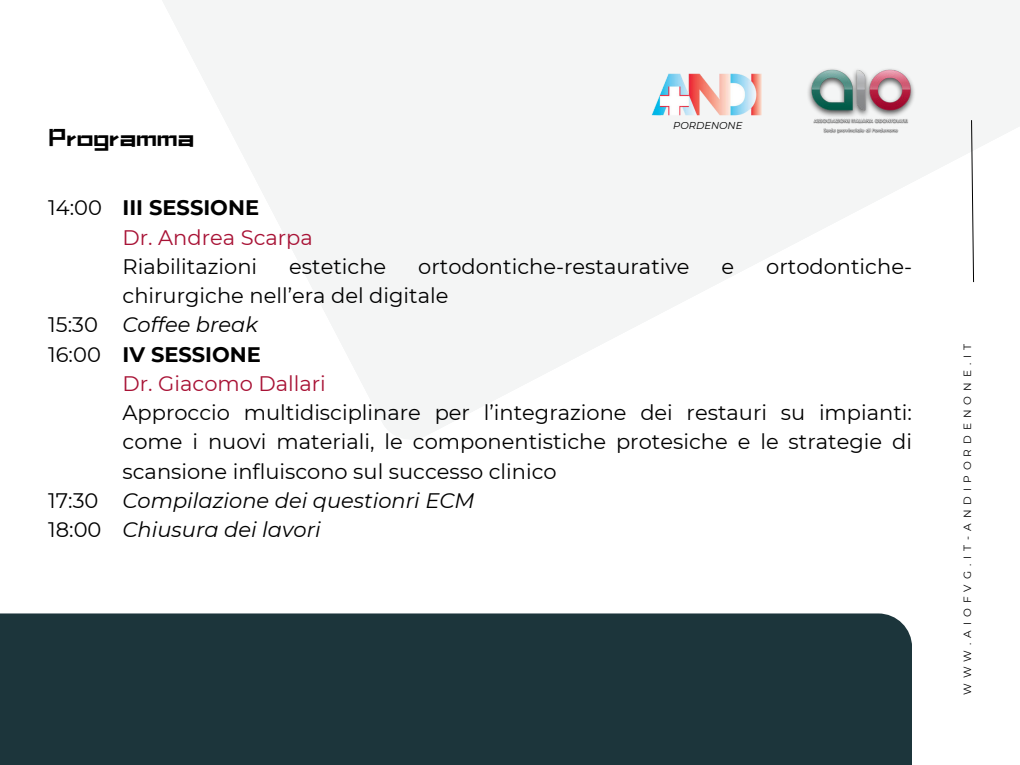
<style>
.page{position:relative;width:1020px;height:765px;background:#fff}
.page>*{position:absolute;margin:0;border:0;box-sizing:border-box;transform-origin:0 0}
.t1{font:29.8px "Canva Cool Black Latin";color:#000}
.t2{font:21px/29.2px "Montserrat";color:#000}
.t3{font:italic 21px/29.2px "Montserrat";color:#000}
.t4{font:21px "Montserrat";color:#a81235}
.t5{font:700 21px "Montserrat";color:#000}
.t6{font:10.5px "Montserrat";letter-spacing:.475em;color:#000}
.t7{font:italic 10px "Montserrat";color:#000}
</style>
<div class="page">
<div style="left:0;top:613px;width:912px;height:152px;background:#1c353b"></div>
<svg style="left:162px;top:0;width:858px;height:439px;fill:#f4f5f5"></svg>
<svg style="left:971px;top:119px;width:3px;height:164px"></svg>
<img style="left:648px;top:43px;width:116px;height:107px">
<img style="left:803px;top:61px;width:115px;height:73px">
<h1 class="t1" style="left:48px;top:120px;width:147px">Programma</h1>
<p class="t7" style="left:673px;top:118px;width:71px">PORDENONE</p>
<p class="t2" style="left:48px;top:193px;width:55px">14:00</p>
<p class="t2" style="left:48px;top:310px;width:54px">15:30<br>16:00</p>
<p class="t2" style="left:48px;top:485px;width:55px">17:30<br>18:00</p>
<p class="t5" style="left:123px;top:193px;width:138px">III SESSIONE</p>
<p class="t4" style="left:123px;top:223px;width:192px">Dr. Andrea Scarpa</p>
<p class="t2" style="left:123px;top:251px;width:136px">Riabilitazioni</p>
<p class="t2" style="left:289px;top:251px;width:99px">estetiche</p>
<p class="t2" style="left:418px;top:251px;width:273px">ortodontiche-restaurative</p>
<p class="t2" style="left:722px;top:251px;width:14px">e</p>
<p class="t2" style="left:766px;top:251px;width:147px">ortodontiche-</p>
<p class="t2" style="left:123px;top:280px;width:327px">chirurgiche nell’era del digitale</p>
<p class="t3" style="left:123px;top:310px;width:137px">Coffee break</p>
<p class="t5" style="left:123px;top:339px;width:140px">IV SESSIONE</p>
<p class="t4" style="left:123px;top:369px;width:205px">Dr. Giacomo Dallari</p>
<p class="t2" style="left:123px;top:397px;width:791px;text-align:justify">Approccio multidisciplinare per l’integrazione dei restauri su impianti: come i nuovi materiali, le componentistiche protesiche e le strategie di scansione influiscono sul successo clinico</p>
<p class="t3" style="left:123px;top:485px;width:354px">Compilazione dei questionri ECM<br>Chiusura dei lavori</p>
<p class="t6" style="left:960px;top:695px;width:353px;rotate:-90deg">WWW.AIOFVG.IT-ANDIPORDENONE.IT</p>
</div>
